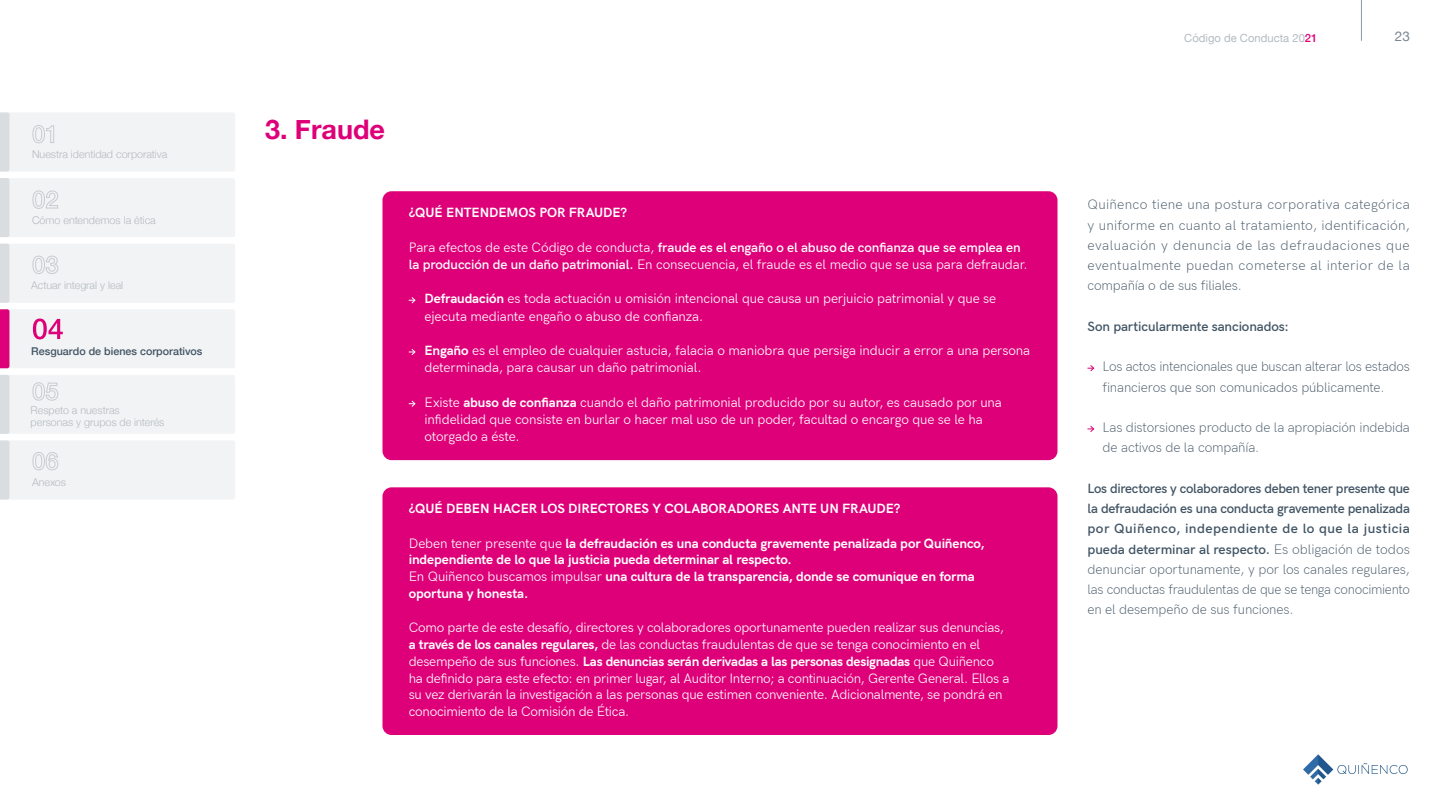
<style>
.page{position:relative;width:1440px;height:810px;background:#fff}
.page>*{position:absolute;margin:0;border:0;box-sizing:border-box;transform-origin:0 0}
.titulo_2{font:700 27px "Helvetica Neue";color:#de0079}
.textos_blancos{font:13.5px/17.2px "HK Grotesk";letter-spacing:-.015em;color:#fff}
.textos{font:300 13.5px/20.2px "HK Grotesk";letter-spacing:-.01em;color:#415464}
.textos-2{font:600 13.5px/20.2px "HK Grotesk";letter-spacing:-.005em;color:#415464;text-align:justify}
.textos_blancos-2{font:700 13.5px/16.9px "HK Grotesk";letter-spacing:-.01em;color:#fff}
.titulo_blanco{font:700 13.5px "HK Grotesk";letter-spacing:-.005em;color:#fff}
.t1{font:13.5px "Helvetica Neue";color:#7a8793}
.t2{font:11.25px "Helvetica Neue";color:#b3bbc1}
.t3{font:300 10.73px/11.5px "Helvetica Neue";color:#b3bbc1}
.t4{font:500 10.73px "Helvetica Neue";color:#415464}
.s1{font-weight:600}
.s2{font-weight:700}
.s3{font-weight:400}
.s4{font-weight:500;color:#de0079}
.s5{font-weight:300}
</style>
<div class="page">
<div style="left:0;top:112px;width:235px;height:60px;background:#f2f3f4"></div>
<div style="left:0;top:178px;width:235px;height:59px;background:#f2f3f4"></div>
<div style="left:0;top:244px;width:235px;height:59px;background:#f2f3f4"></div>
<div style="left:0;top:309px;width:235px;height:59px;background:#f2f3f4"></div>
<div style="left:0;top:375px;width:235px;height:59px;background:#f2f3f4"></div>
<div style="left:0;top:440px;width:235px;height:60px;background:#f2f3f4"></div>
<hr style="left:1361px;top:0;width:1px;height:41px;background:#8d98a2">
<div style="left:382px;top:191px;width:676px;height:269px;background:#de0079;border-radius:9px"></div>
<div style="left:382px;top:487px;width:676px;height:248px;background:#de0079;border-radius:9px"></div>
<svg style="left:409px;top:297px;width:7px;height:7px"></svg>
<svg style="left:409px;top:349px;width:7px;height:6px"></svg>
<svg style="left:409px;top:400px;width:7px;height:7px"></svg>
<svg style="left:1088px;top:365px;width:7px;height:7px"></svg>
<svg style="left:1088px;top:426px;width:7px;height:6px"></svg>
<img style="left:1303px;top:754px;width:105px;height:31px">
<p class="t3" style="left:32px;top:148px;width:137px">Nuestra identidad corporativa</p>
<p class="t3" style="left:32px;top:214px;width:125px">Cómo entendemos la ética</p>
<p class="t3" style="left:31px;top:279px;width:93px">Actuar integral y leal</p>
<p class="t4" style="left:31px;top:342px;width:173px">Resguardo de bienes corporativos</p>
<p class="t3" style="left:31px;top:404px;width:135px">Respeto a nuestras personas y grupos de interés</p>
<p class="t3" style="left:32px;top:476px;width:35px">Anexos</p>
<p class="titulo_2" style="left:265px;top:108px;width:122px">3. Fraude</p>
<p class="titulo_blanco" style="left:409px;top:202px;width:220px">¿QUÉ ENTENDEMOS POR FRAUDE?</p>
<p class="textos_blancos" style="left:409px;top:237px;width:621px">Para efectos de este Código de conducta, <span class="s1">fraude es el engaño o el abuso de confianza que se emplea en la producción de un daño patrimonial.</span> En consecuencia, el fraude es el medio que se usa para defraudar.</p>
<p class="textos_blancos" style="left:424px;top:289px;width:573px"><span class="s2">Defraudación</span> es toda actuación u omisión intencional que causa un perjuicio patrimonial y que se ejecuta mediante engaño o abuso de confianza.</p>
<p class="textos_blancos" style="left:424px;top:341px;width:607px"><span class="s2">Engaño</span> es el empleo de cualquier astucia, falacia o maniobra que persiga inducir a error a una persona determinada, para causar un daño patrimonial.</p>
<p class="textos_blancos" style="left:424px;top:393px;width:579px">Existe <span class="s2">abuso de confianza</span> cuando el daño patrimonial producido por su autor, es causado por una infidelidad que consiste en burlar o hacer mal uso de un poder, facultad o encargo que se le ha otorgado a éste.</p>
<p class="titulo_blanco" style="left:409px;top:499px;width:493px">¿QUÉ DEBEN HACER LOS DIRECTORES Y COLABORADORES ANTE UN FRAUDE?</p>
<p class="textos_blancos-2" style="left:409px;top:534px;width:577px"><span class="s3">Deben tener presente que</span> la defraudación es una conducta gravemente penalizada por Quiñenco, independiente de lo que la justicia pueda determinar al respecto.</p>
<p class="textos_blancos-2" style="left:409px;top:567px;width:568px"><span class="s3">En Quiñenco buscamos impulsar</span> una cultura de la transparencia, donde se comunique en forma oportuna y honesta.</p>
<p class="textos_blancos" style="left:409px;top:618px;width:602px;line-height:16.9px">Como parte de este desafío, directores y colaboradores oportunamente pueden realizar sus denuncias, <span class="s2">a través de los canales regulares,</span> de las conductas fraudulentas de que se tenga conocimiento en el desempeño de sus funciones. <span class="s2">Las denuncias serán derivadas a las personas designadas</span> que Quiñenco ha definido para este efecto: en primer lugar, al Auditor Interno; a continuación, Gerente General. Ellos a su vez derivarán la investigación a las personas que estimen conveniente. Adicionalmente, se pondrá en conocimiento de la Comisión de Ética.</p>
<p class="t2" style="left:1184px;top:30px;width:135px">Código de Conducta 20<span class="s4">21</span></p>
<p class="t1" style="left:1395px;top:26px;width:17px">23</p>
<p class="textos" style="left:1088px;top:193px;width:324px;text-align:justify">Quiñenco tiene una postura corporativa categórica y uniforme en cuanto al tratamiento, identificación, evaluación y denuncia de las defraudaciones que eventualmente puedan cometerse al interior de la compañía o de sus filiales.</p>
<p class="textos-2" style="left:1088px;top:315px;width:203px">Son particularmente sancionados:</p>
<p class="textos" style="left:1102px;top:355px;width:309px">Los actos intencionales que buscan alterar los estados financieros que son comunicados públicamente.</p>
<p class="textos" style="left:1102px;top:416px;width:309px">Las distorsiones producto de la apropiación indebida de activos de la compañía.</p>
<p class="textos-2" style="left:1088px;top:477px;width:324px">Los directores y colaboradores deben tener presente que la defraudación es una conducta gravemente penalizada por Quiñenco, independiente de lo que la justicia pueda determinar al respecto. <span class="s5">Es obligación de todos denunciar oportunamente, y por los canales regulares, las conductas fraudulentas de que se tenga conocimiento en el desempeño de sus funciones.</span></p>
</div>
